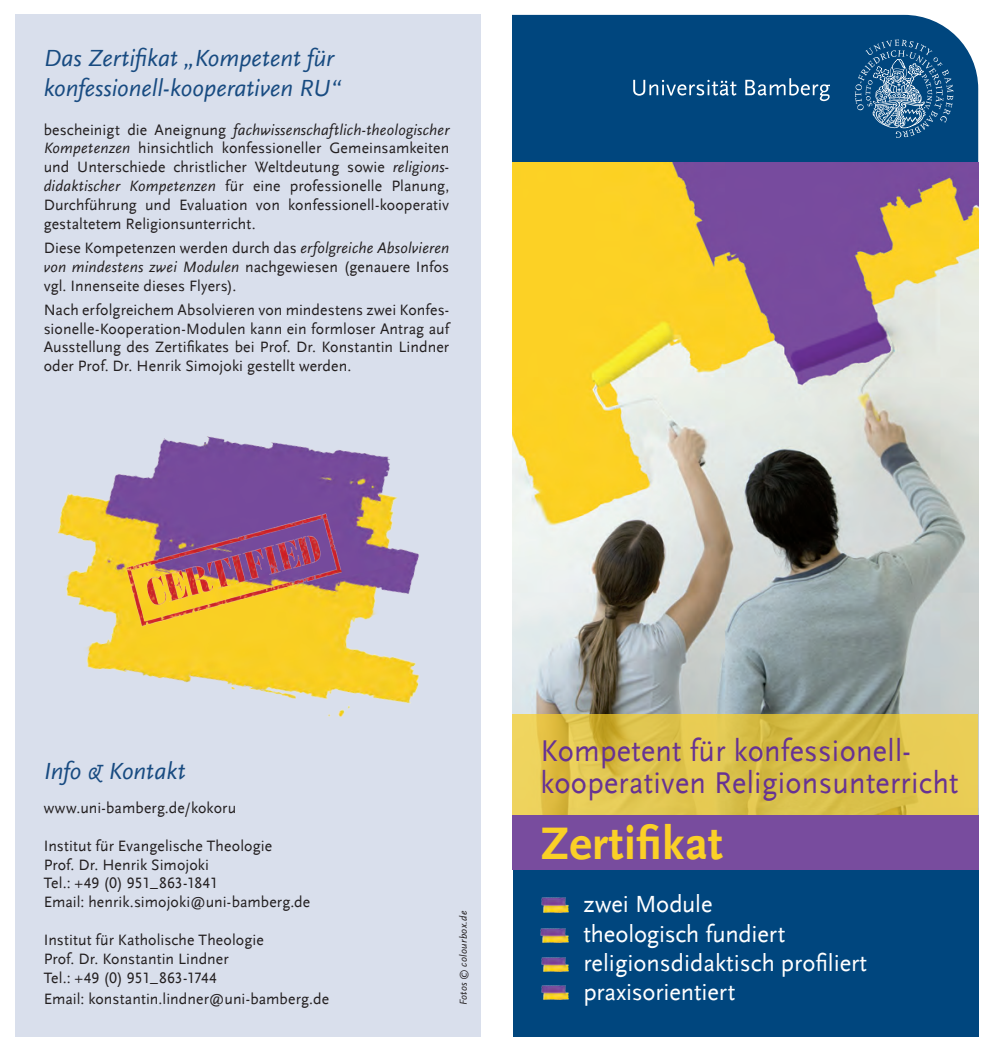
<style>
.page{position:relative;width:993px;height:1052px;background:#fff}
.page>*{position:absolute;margin:0;border:0;box-sizing:border-box;transform-origin:0 0}
.t1{font:700 47.77px "UB Scala Sans";letter-spacing:.01em;color:#fad027}
.t2{font:31.5px/31.5px "UB Scala Sans";letter-spacing:.01em;color:#673293;scale:.96 1}
.t3{font:24.5px/29.4px "UB Scala Sans";color:#fff}
.t4{font:italic 24.5px/29.4px "UB Scala Sans";color:#184b81}
.t5{font:15.75px/18.9px "UB Scala Sans";letter-spacing:.005em;color:#231f20;text-align:justify}
.t6{font:italic 10.5px "UB Scala Sans";letter-spacing:.02em;color:#231f20}
.s1{font-style:italic}
</style>
<div class="page">
<div style="left:15px;top:15px;width:465px;height:1022px;background:#d9dfec"></div>
<div style="left:512px;top:15px;width:465px;height:148px;background:#00467e"></div>
<svg style="left:854px;top:39px;width:99px;height:99px;background:#2c6594"></svg>
<svg style="left:633px;top:80px;width:103px;height:16px;background:#42769f"></svg>
<svg style="left:745px;top:78px;width:84px;height:23px;background:#366d99"></svg>
<img style="left:512px;top:163px;width:465px;height:551px">
<svg style="left:512px;top:714px;width:465px;height:101px;background:#dec34c"></svg>
<div style="left:512px;top:816px;width:466px;height:221px;background:#00467e"></div>
<div style="left:512px;top:815px;width:466px;height:55px;background:#784c9e"></div>
<img style="left:541px;top:898px;width:27px;height:14px">
<img style="left:540px;top:928px;width:28px;height:14px">
<img style="left:541px;top:957px;width:27px;height:14px">
<img style="left:541px;top:985px;width:27px;height:15px">
<img style="left:58px;top:382px;width:423px;height:392px">
<img style="left:126px;top:514px;width:215px;height:112px">
<h3 class="t4" style="left:44px;top:44px;width:299px">Das Zertifikat „Kompetent für konfessionell-kooperativen RU“</h3>
<p class="t5" style="left:44px;top:120px;width:407px">bescheinigt die Aneignung <span class="s1">fachwissenschaftlich-theologischer Kompetenzen</span> hinsichtlich konfessioneller Gemeinsamkeiten und Unterschiede christlicher Weltdeutung sowie <span class="s1">religions&shy;didaktischer Kompetenzen</span> für eine professionelle Planung, Durchführung und Evaluation von konfessionell-kooperativ gestaltetem Religionsunterricht.</p>
<p class="t5" style="left:44px;top:238px;width:407px">Diese Kompetenzen werden durch das <span class="s1">erfolgreiche Absolvieren von mindestens zwei Modulen</span> nachgewiesen (genauere Infos vgl. Innenseite dieses Flyers).</p>
<p class="t5" style="left:44px;top:300px;width:407px">Nach erfolgreichem Absolvieren von mindestens zwei Konfes&shy;sionelle-Kooperation-Modulen kann ein formloser Antrag auf Ausstellung des Zertifikates bei Prof. Dr. Konstantin Lindner oder Prof. Dr. Henrik Simojoki gestellt werden.</p>
<h3 class="t4" style="left:44px;top:756px;width:143px">Info &amp; Kontakt</h3>
<p class="t5" style="left:44px;top:798px;width:194px">www.uni-bamberg.de/kokoru</p>
<p class="t5" style="left:44px;top:836px;width:268px;text-align:left">Institut für Evangelische Theologie<br>Prof. Dr. Henrik Simojoki<br>Tel.: +49 (0) 951_863-1841<br>Email: henrik.simojoki@uni-bamberg.de</p>
<p class="t5" style="left:44px;top:930px;width:222px;text-align:left">Institut für Katholische Theologie<br>Prof. Dr. Konstantin Lindner<br>Tel.: +49 (0) 951_863-1744</p>
<p class="t5" style="left:44px;top:989px;width:287px">Email: konstantin.lindner@uni-bamberg.de</p>
<p class="t6" style="left:457px;top:1005px;width:96px;rotate:-90deg">Fotos © colourbox.de</p>
<h2 class="t2" style="left:540px;top:735px;width:437px">Kompetent für konfessionell&shy;kooperativen Religionsunterricht</h2>
<h1 class="t1" style="left:540px;top:815px;width:184px">Zertifikat</h1>
<h3 class="t3" style="left:583px;top:889px;width:285px">zwei Module<br>theologisch fundiert religionsdidaktisch profiliert praxisorientiert</h3>
</div>
